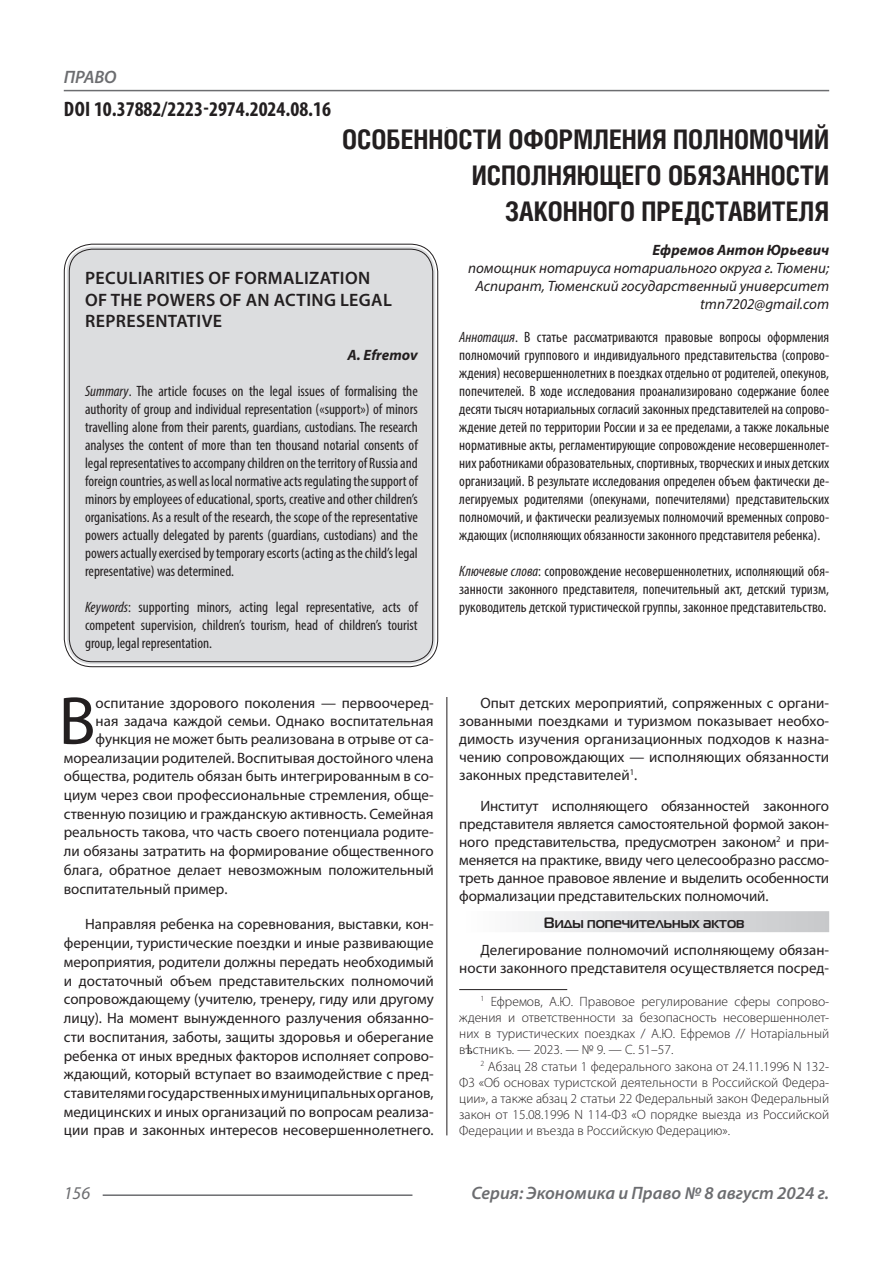
<style>
.page{position:relative;width:893px;height:1263px;background:#fff}
.page>*{position:absolute;margin:0;border:0;box-sizing:border-box;transform-origin:0 0}
.Статья_текст_первый{font:68.4px "Myriad Pro";color:#231f20}
.Статья_название{font:700 27px/36px "Helios Cond C";color:#231f20;text-align:right}
.ДОИ{font:700 condensed 21px "Myriad Pro";color:#231f20}
.Статья_название_англ{font:600 18px/21.6px "Myriad Pro";letter-spacing:.02em;color:#231f20}
.t1{font:italic 600 18px "Myriad Pro";color:#6c6d70}
.t2{font:italic 18px "Myriad Pro";color:#6c6d70}
.Статья_текст{font:15px/18.8px "Myriad Pro";color:#231f20;text-align:justify}
.Статья_аннотация_тек{font:condensed 15px/18px "Myriad Pro";color:#231f20;text-align:justify}
.Статья_аннотация_анг{font:condensed 15px/18px "Myriad Pro";color:#231f20;text-align:justify}
.Статья_текст_первый-2{font:15px "Myriad Pro";color:#231f20}
.Статья_автор_инфо{font:italic 15px "Myriad Pro";color:#231f20}
.Статья_подзаголовок{font:700 15px "Magistral C";color:#231f20}
.Статья_автор_инфо-2{font:italic 700 15px "Myriad Pro";color:#231f20}
.Статья_автор_англ{font:italic 700 15px "Myriad Pro";color:#231f20}
.Сноска{font:300 13.5px/16.2px "Myriad Pro";color:#231f20;text-align:justify}
.s1{font-style:italic}
.s2{font-family:"Times New Roman";font-weight:400}
</style>
<div class="page">
<hr style="left:446px;top:128px;width:1px;height:1007px;background:#231f20">
<hr style="left:103px;top:1194px;width:309px;height:2px;background:#6c6d70">
<hr style="left:64px;top:90px;width:765px;height:1px;background:#6c6d70">
<div style="left:67px;top:247px;width:368px;height:417px;background:#dcdddf;border-radius:26px"></div>
<div style="left:459px;top:911px;width:370px;height:21px;background:linear-gradient(to right,#fefeff,#c6c8ca)"></div>
<hr style="left:459px;top:989px;width:108px;height:1px;background:#231f20">
<p class="t1" style="left:64px;top:66px;width:54px">ПРАВО</p>
<p class="ДОИ" style="left:64px;top:96px;width:269px">DOI 10.37882/2223-2974.2024.08.16</p>
<p class="Статья_название" style="left:342px;top:121px;width:489px">ОСОБЕННОСТИ ОФОРМЛЕНИЯ ПОЛНОМОЧИЙ<br>ИСПОЛНЯЮЩЕГО ОБЯЗАННОСТИ<br>ЗАКОННОГО ПРЕДСТАВИТЕЛЯ</p>
<p class="Статья_автор_инфо-2" style="left:653px;top:240px;width:178px">Ефремов Антон Юрьевич</p>
<p class="Статья_автор_инфо" style="left:468px;top:259px;width:363px">помощник нотариуса нотариального округа г. Тюмени;</p>
<p class="Статья_автор_инфо" style="left:475px;top:277px;width:355px">Аспирант, Тюменский государственный университет</p>
<p class="Статья_автор_инфо" style="left:700px;top:295px;width:130px">tmn7202@gmail.com</p>
<p class="Статья_аннотация_тек" style="left:459px;top:328px;width:371px"><span class="s1">Аннотация</span>. В статье рассматриваются правовые вопросы оформления полномочий группового и индивидуального представительства (сопрово&shy;ждения) несовершеннолетних в поездках отдельно от родителей, опекунов, попечителей. В ходе исследования проанализировано содержание более десяти тысяч нотариальных согласий законных представителей на сопрово&shy;ждение детей по территории России и за ее пределами, а также локальные нормативные акты, регламентирующие сопровождение несовершеннолет&shy;них работниками образовательных, спортивных, творческих и иных детских организаций. В результате исследования определен объем фактически де&shy;легируемых родителями (опекунами, попечителями) представительских полномочий, и фактически реализуемых полномочий временных сопрово&shy;ждающих (исполняющих обязанности законного представителя ребенка).</p>
<p class="Статья_аннотация_тек" style="left:459px;top:562px;width:371px"><span class="s1">Ключевые слова</span>: сопровождение несовершеннолетних, исполняющий обя&shy;занности законного представителя, попечительный акт, детский туризм, руководитель детской туристической группы, законное представительство.</p>
<p class="Статья_название_англ" style="left:85px;top:267px;width:308px">PECULIARITIES OF FORMALIZATION<br>OF THE POWERS OF AN ACTING LEGAL<br>REPRESENTATIVE</p>
<p class="Статья_автор_англ" style="left:348px;top:345px;width:72px">A. Efremov</p>
<p class="Статья_аннотация_анг" style="left:85px;top:381px;width:334px"><span class="s1">Summary</span>. The article focuses on the legal issues of formalising the authority of group and individual representation («support») of minors travelling alone from their parents, guardians, custodians. The research analyses the content of more than ten thousand notarial consents of legal representatives to accompany children on the territory of Russia and foreign countries, as well as local normative acts regulating the support of minors by employees of educational, sports, creative and other children’s organisations. As a result of the research, the scope of the representative powers actually delegated by parents (guardians, custodians) and the powers actually exercised by temporary escorts (acting as the child’s legal representative) was determined.</p>
<p class="Статья_аннотация_анг" style="left:85px;top:597px;width:334px"><span class="s1">Keywords</span>: supporting minors, acting legal representative, acts of competent supervision, children’s tourism, head of children’s tourist group, legal representation.</p>
<p class="Статья_текст_первый" style="left:59px;top:679px;width:39px">В</p>
<p class="Статья_текст_первый-2" style="left:96px;top:693px;width:340px">оспитание здорового поколения — первоочеред-</p>
<p class="Статья_текст_первый-2" style="left:96px;top:711px;width:340px">ная задача каждой семьи. Однако воспитательная</p>
<p class="Статья_текст_первый-2" style="left:96px;top:729px;width:340px">функция не может быть реализована в отрыве от са-</p>
<p class="Статья_текст_первый-2" style="left:64px;top:748px;width:371px">мореализации родителей. Воспитывая достойного члена</p>
<p class="Статья_текст_первый-2" style="left:64px;top:767px;width:371px">общества, родитель обязан быть интегрированным в со-</p>
<p class="Статья_текст_первый-2" style="left:64px;top:786px;width:371px">циум через свои профессиональные стремления, обще-</p>
<p class="Статья_текст_первый-2" style="left:64px;top:804px;width:371px">ственную позицию и гражданскую активность. Семейная</p>
<p class="Статья_текст_первый-2" style="left:64px;top:823px;width:371px">реальность такова, что часть своего потенциала родите-</p>
<p class="Статья_текст_первый-2" style="left:64px;top:842px;width:371px">ли обязаны затратить на формирование общественного</p>
<p class="Статья_текст_первый-2" style="left:64px;top:861px;width:371px">блага, обратное делает невозможным положительный</p>
<p class="Статья_текст_первый-2" style="left:64px;top:879px;width:164px">воспитательный пример.</p>
<p class="Статья_текст" style="left:64px;top:915px;width:371px;text-indent:21px">Направляя ребенка на соревнования, выставки, кон&shy;ференции, туристические поездки и иные развивающие мероприятия, родители должны передать необходимый и достаточный объем представительских полномочий сопровождающему (учителю, тренеру, гиду или другому лицу). На момент вынужденного разлучения обязанно&shy;сти воспитания, заботы, защиты здоровья и оберегание ребенка от иных вредных факторов исполняет сопрово&shy;ждающий, который вступает во взаимодействие с пред&shy;ставителями государственных и муниципальных органов, медицинских и иных организаций по вопросам реализа&shy;ции прав и законных интересов несовершеннолетнего.</p>
<p class="Статья_текст" style="left:459px;top:693px;width:371px;line-height:18.1px;text-indent:21px">Опыт детских мероприятий, сопряженных с органи&shy;зованными поездками и туризмом показывает необхо&shy;димость изучения организационных подходов к назна&shy;чению сопровождающих — исполняющих обязанности законных представителей<sup>1</sup>.</p>
<p class="Статья_текст" style="left:459px;top:797px;width:371px;line-height:18.1px;text-indent:21px">Институт исполняющего обязанностей законного представителя является самостоятельной формой закон&shy;ного представительства, предусмотрен законом<sup>2</sup> и при&shy;меняется на практике, ввиду чего целесообразно рассмо&shy;треть данное правовое явление и выделить особенности формализации представительских полномочий.</p>
<p class="Статья_подзаголовок" style="left:544px;top:914px;width:202px">Виды попечительных актов</p>
<p class="Статья_текст" style="left:459px;top:940px;width:371px;line-height:18.1px;text-align:right">Делегирование полномочий исполняющему обязан&shy;ности законного представителя осуществляется посред-</p>
<p class="Сноска" style="left:459px;top:993px;width:371px;text-indent:21px"><sup>1</sup> Ефремов, А.Ю. Правовое регулирование сферы сопрово&shy;ждения и ответственности за безопасность несовершеннолет&shy;них в туристических поездках / А.Ю. Ефремов // Нотарiальный в<span class="s2">ѣ</span>стникъ. — 2023. — № 9. — С. 51–57.</p>
<p class="Сноска" style="left:459px;top:1058px;width:371px;text-indent:21px"><sup>2</sup> Абзац 28 статьи 1 федерального закона от 24.11.1996 N 132- ФЗ «Об основах туристской деятельности в Российской Федера&shy;ции», а также абзац 2 статьи 22 Федеральный закон Федеральный закон от 15.08.1996 N 114-ФЗ «О порядке выезда из Российской Федерации и въезда в Российскую Федерацию».</p>
<p class="t2" style="left:64px;top:1182px;width:28px">156</p>
<p class="t1" style="left:471px;top:1182px;width:359px">Серия: Экономика и Право № 8 август 2024 г.</p>
</div>
